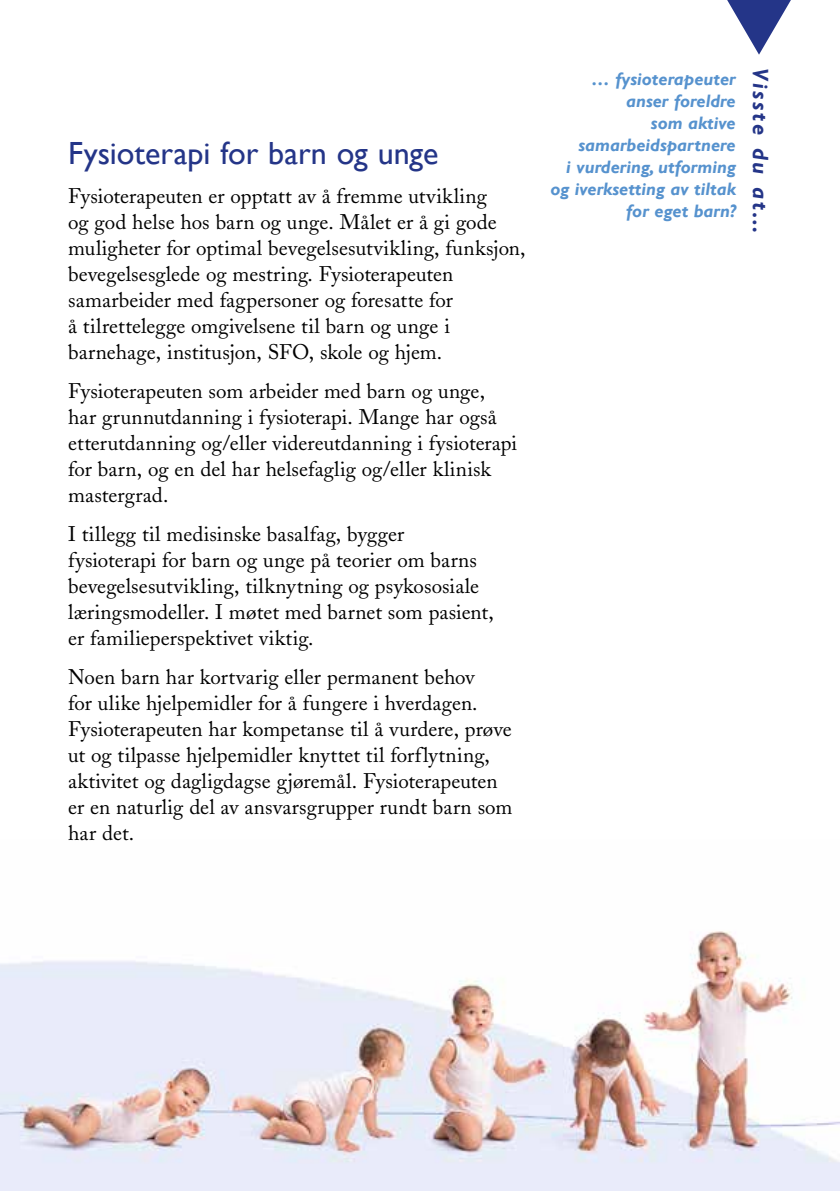
<style>
.page{position:relative;width:840px;height:1191px;background:#fff}
.page>*{position:absolute;margin:0;border:0;box-sizing:border-box;transform-origin:0 0}
.t1{font:32px "Gill Sans";color:#243588}
.t2{font:italic 700 22px "Gill Sans";letter-spacing:.125em;color:#243588}
.t3{font:21px/26px "Adobe Caslon";letter-spacing:.005em;color:#000}
.t4{font:italic 700 18px/22px "Gill Sans";color:#5692ce;text-align:right}
</style>
<div class="page">
<svg style="left:727px;top:0;width:63px;height:55px"></svg>
<img style="left:0;top:931px;width:839px;height:260px">
<h1 class="t1" style="left:68px;top:134px;width:371px">Fysioterapi for barn og unge</h1>
<p class="t3" style="left:68px;top:183px;width:459px">Fysioterapeuten er opptatt av å fremme utvikling<br>og god helse hos barn og unge. Målet er å gi gode muligheter for optimal bevegelsesutvikling, funksjon, bevegelsesglede og mestring. Fysioterapeuten samarbeider med fagpersoner og foresatte for<br>å tilrettelegge omgivelsene til barn og unge i barnehage, institusjon, SFO, skole og hjem.</p>
<p class="t3" style="left:68px;top:378px;width:450px">Fysioterapeuten som arbeider med barn og unge, har grunnutdanning i fysioterapi. Mange har også etterutdanning og/eller videreutdanning i fysioterapi for barn, og en del har helsefaglig og/eller klinisk mastergrad.</p>
<p class="t3" style="left:68px;top:521px;width:427px">I tillegg til medisinske basalfag, bygger fysioterapi for barn og unge på teorier om barns bevegelsesutvikling, tilknytning og psykososiale læringsmodeller. I møtet med barnet som pasient, er familieperspektivet viktig.</p>
<p class="t3" style="left:68px;top:664px;width:445px">Noen barn har kortvarig eller permanent behov<br>for ulike hjelpemidler for å fungere i hverdagen.<br>Fysioterapeuten har kompetanse til å vurdere, prøve ut og tilpasse hjelpemidler knyttet til forflytning, aktivitet og dagligdagse gjøremål. Fysioterapeuten er en naturlig del av ansvarsgrupper rundt barn som har det.</p>
<p class="t4" style="left:550px;top:68px;width:187px">… fysioterapeuter anser foreldre<br>som aktive samarbeidspartnere<br>i vurdering, utforming og iverksetting av tiltak for eget barn?</p>
<p class="t2" style="left:772px;top:68px;width:168px;rotate:90deg">Visste du at…</p>
</div>
